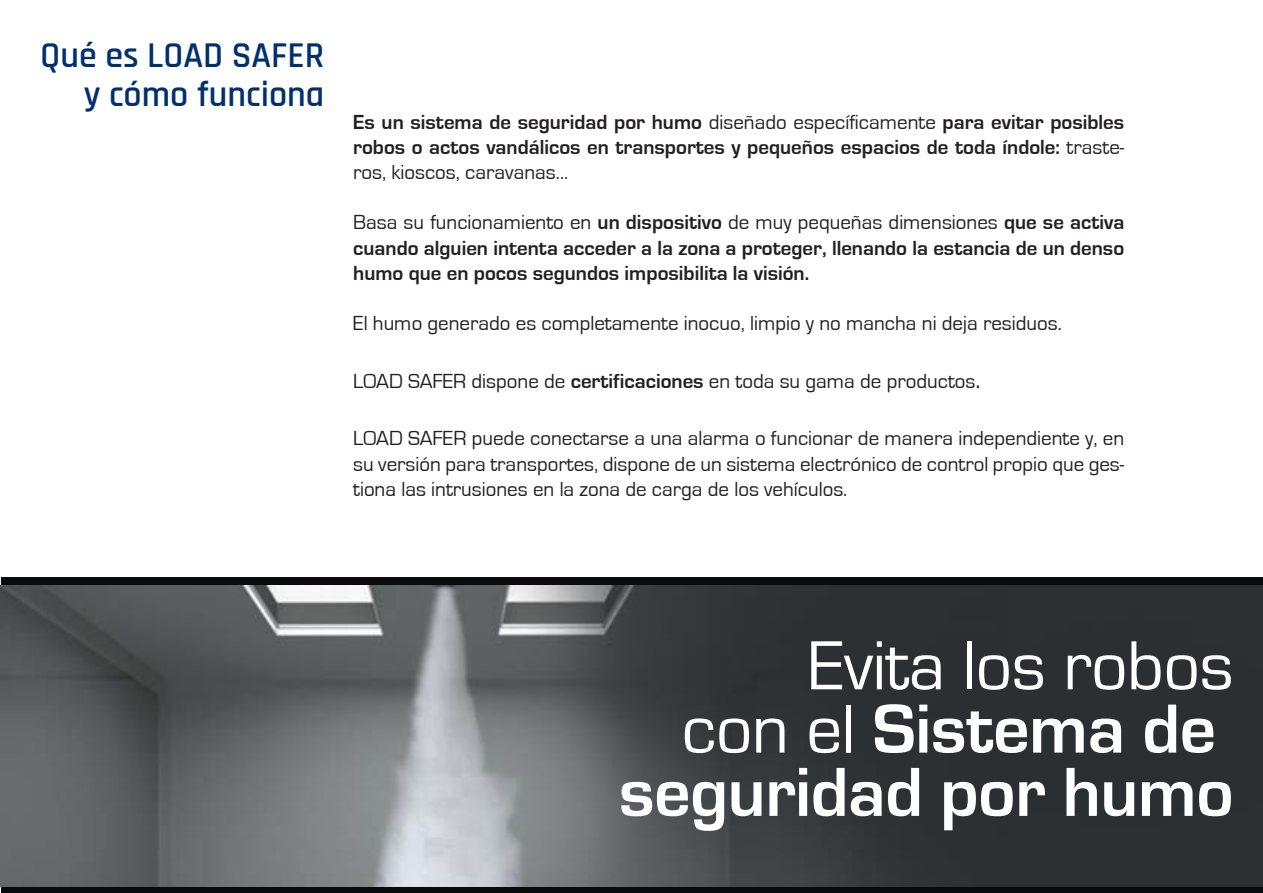
<style>
.page{position:relative;width:1263px;height:893px;background:#fff}
.page>*{position:absolute;margin:0;border:0;box-sizing:border-box;transform-origin:0 0}
.t1{font:700 72px/63.3px "Eurostile";letter-spacing:-.005em;color:#fff;text-align:right}
.t2{font:600 36px/39px "Rajdhani";color:#00306d;text-align:right}
.t3{font:700 21px/25.2px "Eurostile";color:#231f20;text-align:justify}
.t4{font:21px/25.2px "Eurostile";color:#231f20;text-align:justify}
.s1{font-weight:400}
.s2{font-weight:700}
.s3{font-size:27px}
</style>
<div class="page">
<div style="left:1px;top:578px;width:1261px;height:315px;background:#0b090c"></div>
<img style="left:0;top:585px;width:1263px;height:302px">
<h2 class="t2" style="left:40px;top:37px;width:286px">Qué es LOAD SAFER y cómo funciona</h2>
<p class="t3" style="left:353px;top:109px;width:773px">Es un sistema de seguridad por humo <span class="s1">diseñado específicamente</span> para evitar posibles robos o actos vandálicos en transportes y pequeños espacios de toda índole: <span class="s1">traste&shy;ros, kioscos, caravanas...</span></p>
<p class="t3" style="left:353px;top:210px;width:773px"><span class="s1">Basa su funcionamiento en</span> un dispositivo <span class="s1">de muy pequeñas dimensiones</span> que se activa cuando alguien intenta acceder a la zona a proteger, llenando la estancia de un denso humo que en pocos segundos imposibilita la visión.</p>
<p class="t4" style="left:353px;top:311px;width:710px">El humo generado es completamente inocuo, limpio y no mancha ni deja residuos.</p>
<p class="t4" style="left:353px;top:369px;width:629px">LOAD SAFER dispone de <span class="s2">certificaciones</span> en toda su gama de productos<span class="s3">.</span></p>
<p class="t4" style="left:353px;top:426px;width:773px">LOAD SAFER puede conectarse a una alarma o funcionar de manera independiente y, en su versión para transportes, dispone de un sistema electrónico de control propio que ges&shy;tiona las intrusiones en la zona de carga de los vehículos.</p>
<h1 class="t1" style="left:619px;top:635px;width:616px"><span class="s1">Evita los robos<br>con el</span> Sistema de seguridad por humo</h1>
</div>
